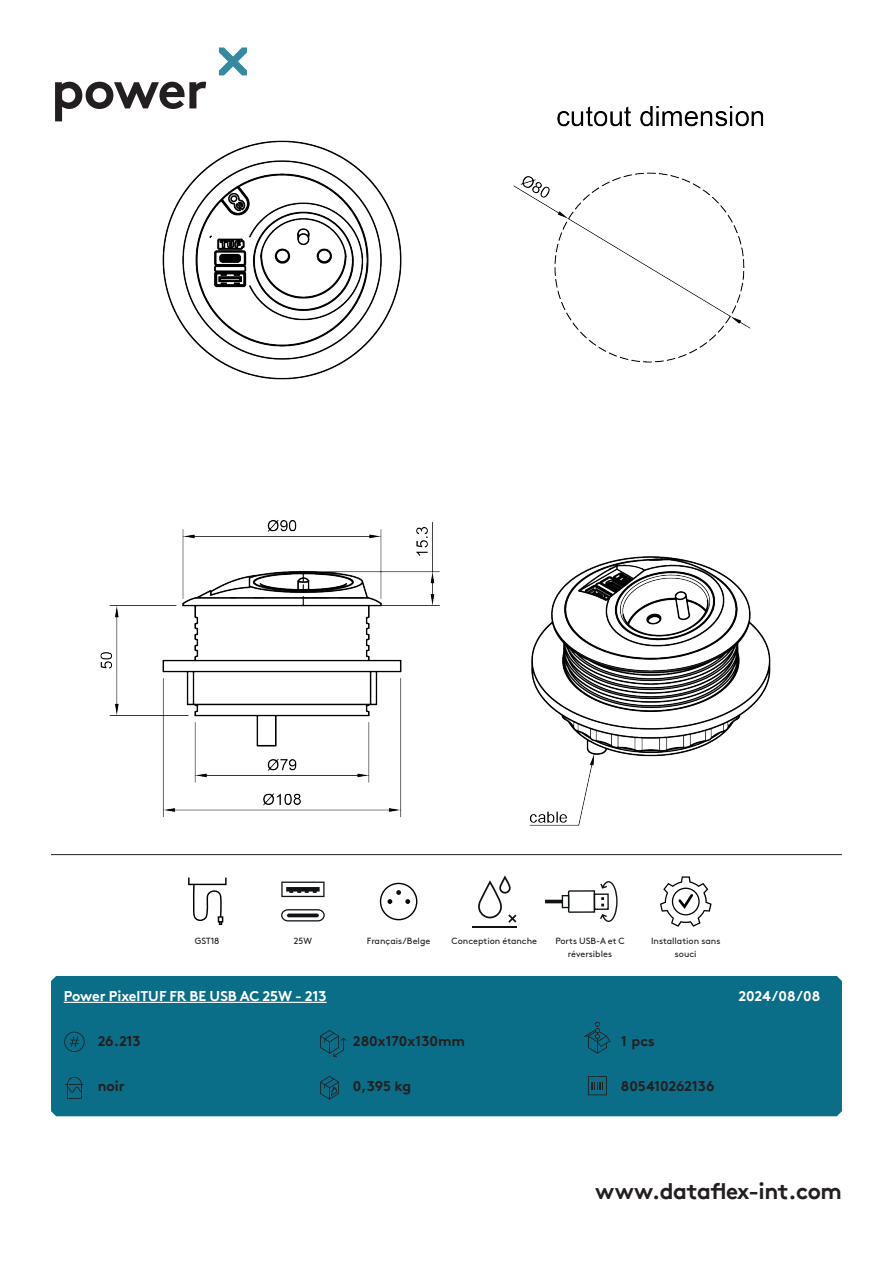
<style>
.page{position:relative;width:893px;height:1263px;background:#fff}
.page>*{position:absolute;margin:0;border:0;box-sizing:border-box;transform-origin:0 0}
.t1{font:700 54px "Brown Pro TT";letter-spacing:-.03em;color:#231f20}
.t2{font:700 22.5px "Brown Pro TT";letter-spacing:-.02em;color:#231f20}
.specificaties{font:700 14.25px "Brown Pro TT";color:#231f20}
.t3{font:700 14.25px "Brown Pro TT";color:#fff}
.onderschrift{font:9px/12.8px "Brown";color:#231f20;text-align:center}
</style>
<div class="page">
<svg style="left:219px;top:47px;width:28px;height:28px"></svg>
<hr style="left:51px;top:854px;width:791px;height:1px;background:#231f20">
<svg style="left:188px;top:877px;width:39px;height:48px"></svg>
<svg style="left:281px;top:909px;width:44px;height:12px"></svg>
<svg style="left:287px;top:913px;width:32px;height:4px"></svg>
<svg style="left:281px;top:881px;width:44px;height:16px"></svg>
<svg style="left:380px;top:883px;width:37px;height:37px"></svg>
<hr style="left:472px;top:926px;width:44px;height:2px;background:#101315">
<svg style="left:478px;top:875px;width:38px;height:48px"></svg>
<div style="left:562px;top:895px;width:7px;height:13px;border:1px solid #101315"></div>
<hr style="left:545px;top:900px;width:17px;height:3px;background:#101315">
<svg style="left:567px;top:881px;width:51px;height:41px"></svg>
<svg style="left:660px;top:876px;width:52px;height:51px"></svg>
<div style="left:51px;top:976px;width:791px;height:140px;background:#0b6e88"></div>
<img style="left:100px;top:106px;width:671px;height:720px">
<svg style="left:64px;top:1032px;width:21px;height:20px"></svg>
<svg style="left:65px;top:1077px;width:18px;height:22px"></svg>
<svg style="left:320px;top:1030px;width:26px;height:27px"></svg>
<svg style="left:583px;top:1022px;width:27px;height:32px"></svg>
<svg style="left:320px;top:1076px;width:19px;height:24px"></svg>
<svg style="left:588px;top:1076px;width:19px;height:19px"></svg>
<hr style="left:64px;top:1002px;width:263px;height:1px;background:#fff">
<h1 class="t1" style="left:51px;top:46px;width:158px">power</h1>
<p class="onderschrift" style="left:195px;top:934px;width:26px">GST18</p>
<p class="onderschrift" style="left:294px;top:934px;width:20px">25W</p>
<p class="onderschrift" style="left:367px;top:934px;width:65px">Français/Belge</p>
<p class="onderschrift" style="left:452px;top:934px;width:87px">Conception étanche</p>
<p class="onderschrift" style="left:555px;top:934px;width:71px">Ports USB-A et C réversibles</p>
<p class="onderschrift" style="left:651px;top:934px;width:71px">Installation sans souci</p>
<h3 class="t3" style="left:64px;top:985px;width:264px">Power PixelTUF FR BE USB AC 25W - 213</h3>
<h3 class="t3" style="left:738px;top:985px;width:83px">2024/08/08</h3>
<h3 class="specificaties" style="left:98px;top:1029px;width:45px">26.213</h3>
<p class="specificaties" style="left:98px;top:1074px;width:29px">noir</p>
<p class="specificaties" style="left:353px;top:1029px;width:114px">280x170x130mm</p>
<p class="specificaties" style="left:621px;top:1029px;width:35px">1 pcs</p>
<p class="specificaties" style="left:353px;top:1074px;width:60px">0,395 kg</p>
<h3 class="specificaties" style="left:621px;top:1074px;width:95px">805410262136</h3>
<h2 class="t2" style="left:595px;top:1173px;width:248px">www.dataflex-int.com</h2>
</div>
